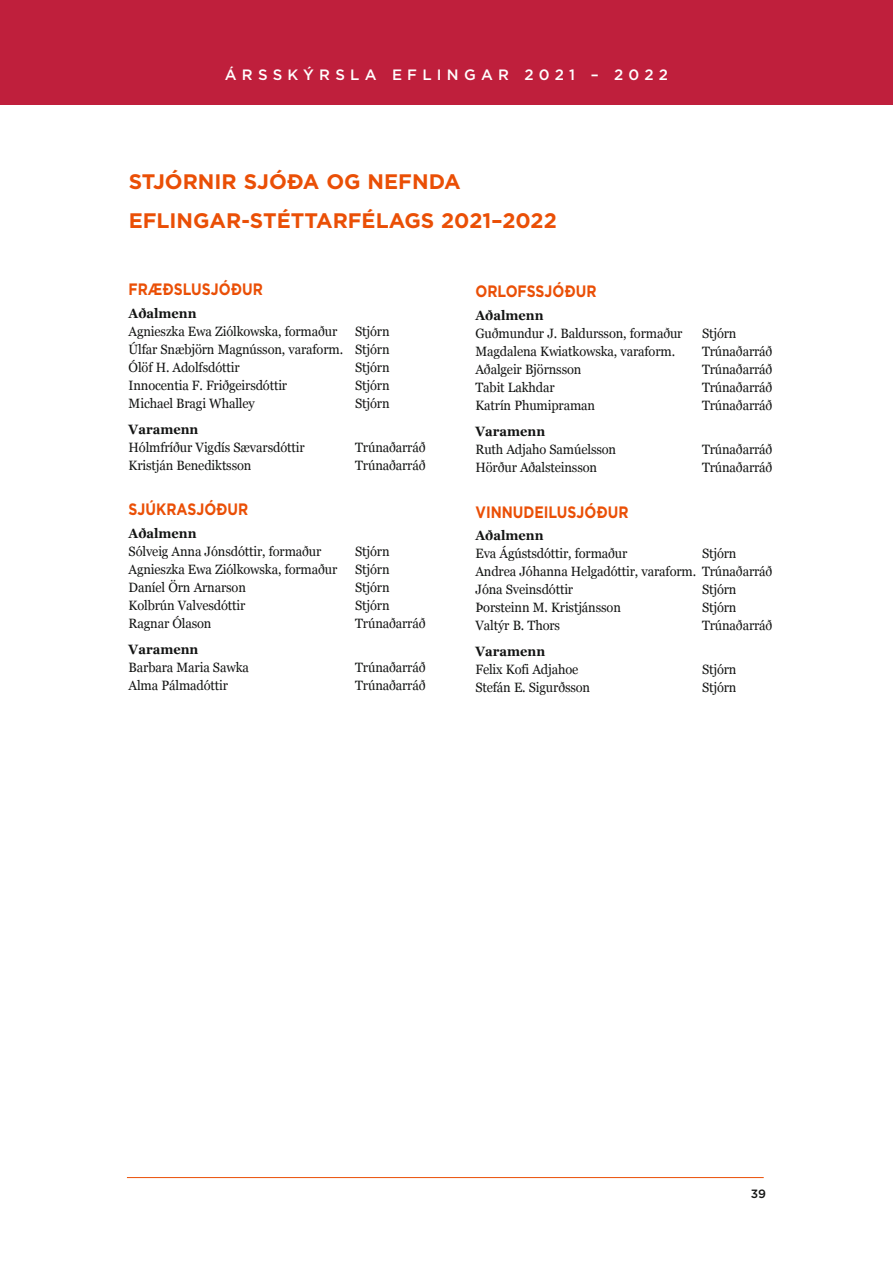
<style>
.page{position:relative;width:893px;height:1263px;background:#fff}
.page>*{position:absolute;margin:0;border:0;box-sizing:border-box;transform-origin:0 0}
.t1{font:700 21px/38.5px "Gotham";color:#ea4f06}
.t2{font:700 16.5px "Gotham";color:#ea4f06;scale:.85 1}
.t3{font:500 15px "Gotham";letter-spacing:.35em;color:#fff}
.t4{font:13.5px/18px "Georgia";letter-spacing:-.01em;color:#131413;text-align:justify;scale:.95 1}
.t5{font:700 13.5px "Georgia";color:#131413;scale:.95 1}
.t6{font:500 12px "Gotham";color:#131413}
</style>
<div class="page">
<hr style="left:127px;top:1177px;width:637px;height:1px;background:#ea4f06">
<div style="left:0;top:0;width:893px;height:105px;background:#bf1f3c"></div>
<p class="t3" style="left:225px;top:64px;width:445px">ÁRSSKÝRSLA EFLINGAR 2021 – 2022</p>
<h1 class="t1" style="left:129px;top:162px;width:430px">STJÓRNIR SJÓÐA OG NEFNDA<br>EFLINGAR-STÉTTARFÉLAGS 2021–2022</h1>
<p class="t2" style="left:129px;top:278px;width:159px">FRÆÐSLUSJÓÐUR</p>
<p class="t5" style="left:129px;top:303px;width:73px">Aðalmenn</p>
<p class="t4" style="left:129px;top:321px;width:221px">Agnieszka Ewa Ziólkowska, formaður</p>
<p class="t4" style="left:129px;top:321px;width:276px;text-indent:227px">Stjórn Úlfar Snæbjörn Magnússon, varaform. Stjórn Ólöf H. Adolfsdóttir</p>
<p class="t4" style="left:355px;top:357px;width:38px">Stjórn</p>
<p class="t4" style="left:129px;top:375px;width:168px">Innocentia F. Friðgeirsdóttir</p>
<p class="t4" style="left:355px;top:375px;width:38px">Stjórn</p>
<p class="t4" style="left:129px;top:393px;width:134px">Michael Bragi Whalley</p>
<p class="t4" style="left:355px;top:393px;width:38px">Stjórn</p>
<p class="t5" style="left:129px;top:419px;width:75px">Varamenn</p>
<p class="t4" style="left:129px;top:438px;width:187px">Hólmfríður Vigdís Sævarsdóttir</p>
<p class="t4" style="left:355px;top:438px;width:76px">Trúnaðarráð</p>
<p class="t4" style="left:129px;top:456px;width:131px">Kristján Benediktsson</p>
<p class="t4" style="left:355px;top:456px;width:76px">Trúnaðarráð</p>
<p class="t2" style="left:129px;top:499px;width:142px">SJÚKRASJÓÐUR</p>
<p class="t5" style="left:129px;top:523px;width:73px">Aðalmenn</p>
<p class="t4" style="left:129px;top:541px;width:204px">Sólveig Anna Jónsdóttir, formaður</p>
<p class="t4" style="left:355px;top:541px;width:38px">Stjórn</p>
<p class="t4" style="left:129px;top:559px;width:221px">Agnieszka Ewa Ziólkowska, formaður</p>
<p class="t4" style="left:355px;top:559px;width:38px">Stjórn</p>
<p class="t4" style="left:129px;top:577px;width:125px">Daníel Örn Arnarson</p>
<p class="t4" style="left:355px;top:577px;width:38px">Stjórn</p>
<p class="t4" style="left:129px;top:595px;width:124px">Kolbrún Valvesdóttir</p>
<p class="t4" style="left:355px;top:595px;width:38px">Stjórn</p>
<p class="t4" style="left:129px;top:613px;width:89px">Ragnar Ólason</p>
<p class="t4" style="left:355px;top:613px;width:76px">Trúnaðarráð</p>
<p class="t5" style="left:129px;top:639px;width:75px">Varamenn</p>
<p class="t4" style="left:129px;top:658px;width:128px">Barbara Maria Sawka</p>
<p class="t4" style="left:355px;top:658px;width:76px">Trúnaðarráð</p>
<p class="t4" style="left:129px;top:676px;width:106px">Alma Pálmadóttir</p>
<p class="t4" style="left:355px;top:676px;width:76px">Trúnaðarráð</p>
<p class="t2" style="left:475px;top:281px;width:144px">ORLOFSSJÓÐUR</p>
<p class="t5" style="left:475px;top:305px;width:73px">Aðalmenn</p>
<p class="t4" style="left:475px;top:323px;width:219px">Guðmundur J. Baldursson, formaður</p>
<p class="t4" style="left:702px;top:323px;width:38px">Stjórn</p>
<p class="t4" style="left:475px;top:341px;width:212px">Magdalena Kwiatkowska, varaform.</p>
<p class="t4" style="left:702px;top:341px;width:76px">Trúnaðarráð</p>
<p class="t4" style="left:475px;top:359px;width:113px">Aðalgeir Björnsson</p>
<p class="t4" style="left:702px;top:359px;width:76px">Trúnaðarráð</p>
<p class="t4" style="left:475px;top:377px;width:85px">Tabit Lakhdar</p>
<p class="t4" style="left:702px;top:377px;width:76px">Trúnaðarráð</p>
<p class="t4" style="left:475px;top:395px;width:128px">Katrín Phumipraman</p>
<p class="t4" style="left:702px;top:395px;width:76px">Trúnaðarráð</p>
<p class="t5" style="left:475px;top:421px;width:75px">Varamenn</p>
<p class="t4" style="left:475px;top:440px;width:150px">Ruth Adjaho Samúelsson</p>
<p class="t4" style="left:702px;top:440px;width:76px">Trúnaðarráð</p>
<p class="t4" style="left:475px;top:458px;width:130px">Hörður Aðalsteinsson</p>
<p class="t4" style="left:702px;top:458px;width:76px">Trúnaðarráð</p>
<p class="t2" style="left:475px;top:501px;width:182px">VINNUDEILUSJÓÐUR</p>
<p class="t5" style="left:475px;top:525px;width:73px">Aðalmenn</p>
<p class="t4" style="left:475px;top:543px;width:161px">Eva Ágústsdóttir, formaður</p>
<p class="t4" style="left:475px;top:543px;width:314px;text-align:left;text-indent:227px">Stjórn<br>Andrea Jóhanna Helgadóttir, varaform. Trúnaðarráð<br>Jóna Sveinsdóttir</p>
<p class="t4" style="left:702px;top:579px;width:38px">Stjórn</p>
<p class="t4" style="left:475px;top:597px;width:155px">Þorsteinn M. Kristjánsson</p>
<p class="t4" style="left:702px;top:597px;width:38px">Stjórn</p>
<p class="t4" style="left:475px;top:615px;width:91px">Valtýr B. Thors</p>
<p class="t4" style="left:702px;top:615px;width:76px">Trúnaðarráð</p>
<p class="t5" style="left:475px;top:641px;width:75px">Varamenn</p>
<p class="t4" style="left:475px;top:660px;width:110px">Felix Kofi Adjahoe</p>
<p class="t4" style="left:702px;top:660px;width:38px">Stjórn</p>
<p class="t4" style="left:475px;top:678px;width:122px">Stefán E. Sigurðsson</p>
<p class="t4" style="left:702px;top:678px;width:38px">Stjórn</p>
<p class="t6" style="left:751px;top:1186px;width:17px">39</p>
</div>
